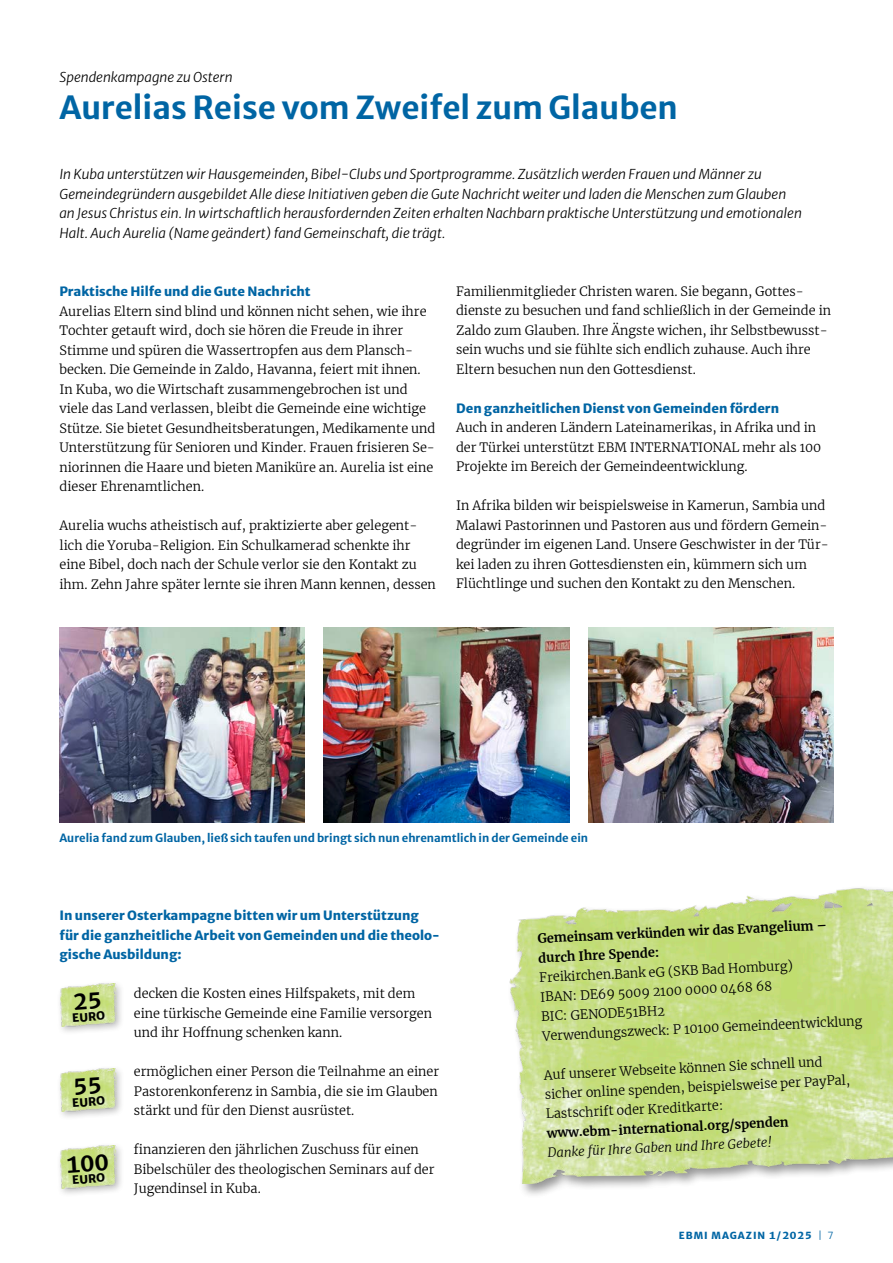
<style>
.page{position:relative;width:893px;height:1263px;background:#fff}
.page>*{position:absolute;margin:0;border:0;box-sizing:border-box;transform-origin:0 0}
.t1{font:700 31.5px "Merriweather Sans";color:#0065a4}
.t2{font:italic 300 13.5px/19.5px "Merriweather Sans";color:#000}
.t3{font:300 12.75px/19.5px "Merriweather";color:#000}
.t4{font:800 12.75px/19.5px "Merriweather Sans";color:#0065a4}
.t5{font:700 12.75px/19.2px "Merriweather";color:#000}
.t6{font:italic 300 12.75px "Merriweather";color:#000}
.t7{font:800 11.55px "Merriweather Sans";color:#000}
.t8{font:700 11.25px "Merriweather Sans";color:#0065a4}
.t9{font:800 9.75px "Merriweather Sans";letter-spacing:.1em;color:#0065a4}
.s1{font-weight:300}
</style>
<div class="page">
<img style="left:60px;top:628px;width:245px;height:195px">
<img style="left:324px;top:628px;width:245px;height:195px">
<img style="left:588px;top:628px;width:245px;height:195px">
<div style="left:56px;top:979px;width:69px;height:57px;background:#000;opacity:.4"></div>
<img style="left:60px;top:984px;width:57px;height:43px">
<div style="left:56px;top:1065px;width:69px;height:56px;background:#000;opacity:.4"></div>
<img style="left:60px;top:1069px;width:57px;height:43px">
<div style="left:56px;top:1142px;width:69px;height:56px;background:#000;opacity:.4"></div>
<img style="left:60px;top:1146px;width:57px;height:43px">
<div style="left:507px;top:881px;width:386px;height:317px;background:#000;opacity:.6"></div>
<img style="left:509px;top:884px;width:384px;height:299px">
<svg style="left:74px;top:992px;width:27px;height:18px"></svg>
<svg style="left:75px;top:1077px;width:26px;height:18px"></svg>
<svg style="left:67px;top:1153px;width:41px;height:20px"></svg>
<p class="t2" style="left:60px;top:66px;width:175px">Spendenkampagne zu Ostern</p>
<h1 class="t1" style="left:60px;top:80px;width:620px">Aurelias Reise vom Zweifel zum Glauben</h1>
<p class="t2" style="left:60px;top:163px;width:744px">In Kuba unterstützen wir Hausgemeinden, Bibel-Clubs und Sportprogramme. Zusätzlich werden Frauen und Männer zu Gemeindegründern ausgebildet Alle diese Initiativen geben die Gute Nachricht weiter und laden die Menschen zum Glauben an Jesus Christus ein. In wirtschaftlich herausfordernden Zeiten erhalten Nachbarn praktische Unterstützung und emotionalen Halt. Auch Aurelia (Name geändert) fand Gemeinschaft, die trägt.</p>
<p class="t4" style="left:60px;top:280px;width:253px">Praktische Hilfe und die Gute Nachricht</p>
<p class="t3" style="left:60px;top:301px;width:377px">Aurelias Eltern sind blind und können nicht sehen, wie ihre Tochter getauft wird, doch sie hören die Freude in ihrer Stimme und spüren die Wassertropfen aus dem Plansch&shy;becken. Die Gemeinde in Zaldo, Havanna, feiert mit ihnen.<br>In Kuba, wo die Wirtschaft zusammengebrochen ist und viele das Land verlassen, bleibt die Gemeinde eine wichtige Stütze. Sie bietet Gesundheitsberatungen, Medikamente und Unterstützung für Senioren und Kinder. Frauen frisieren Se&shy;niorinnen die Haare und bieten Maniküre an. Aurelia ist eine dieser Ehrenamtlichen.</p>
<p class="t3" style="left:60px;top:515px;width:378px">Aurelia wuchs atheistisch auf, praktizierte aber gelegent&shy;lich die Yoruba-Religion. Ein Schulkamerad schenkte ihr eine Bibel, doch nach der Schule verlor sie den Kontakt zu ihm. Zehn Jahre später lernte sie ihren Mann kennen, dessen</p>
<p class="t3" style="left:456px;top:281px;width:377px">Familienmitglieder Christen waren. Sie begann, Gottes&shy;dienste zu besuchen und fand schließlich in der Gemeinde in Zaldo zum Glauben. Ihre Ängste wichen, ihr Selbstbewusst&shy;sein wuchs und sie fühlte sich endlich zuhause. Auch ihre Eltern besuchen nun den Gottesdienst.</p>
<p class="t4" style="left:456px;top:397px;width:325px">Den ganzheitlichen Dienst von Gemeinden fördern</p>
<p class="t3" style="left:456px;top:418px;width:367px">Auch in anderen Ländern Lateinamerikas, in Afrika und in der Türkei unterstützt EBM INTERNATIONAL mehr als 100<br>Projekte im Bereich der Gemeindeentwicklung.</p>
<p class="t3" style="left:456px;top:496px;width:374px">In Afrika bilden wir beispielsweise in Kamerun, Sambia und Malawi Pastorinnen und Pastoren aus und fördern Gemein&shy;degründer im eigenen Land. Unsere Geschwister in der Tür&shy;kei laden zu ihren Gottesdiensten ein, kümmern sich um Flüchtlinge und suchen den Kontakt zu den Menschen.</p>
<p class="t8" style="left:60px;top:828px;width:530px">Aurelia fand zum Glauben, ließ sich taufen und bringt sich nun ehrenamtlich in der Gemeinde ein</p>
<p class="t4" style="left:60px;top:904px;width:379px">In unserer Osterkampagne bitten wir um Unterstützung für die ganzheitliche Arbeit von Gemeinden und die theolo&shy;gische Ausbildung:</p>
<p class="t7" style="left:72px;top:1007px;width:34px;rotate:-4deg">EURO</p>
<p class="t7" style="left:72px;top:1092px;width:34px;rotate:-4deg">EURO</p>
<p class="t7" style="left:72px;top:1169px;width:34px;rotate:-4deg">EURO</p>
<p class="t3" style="left:134px;top:983px;width:300px">decken die Kosten eines Hilfspakets, mit dem eine türkische Gemeinde eine Familie versorgen und ihr Hoffnung schenken kann.</p>
<p class="t3" style="left:134px;top:1061px;width:307px;text-align:justify">ermöglichen einer Person die Teilnahme an einer Pastorenkonferenz in Sambia, die sie im Glauben stärkt und für den Dienst ausrüstet.</p>
<p class="t3" style="left:134px;top:1139px;width:302px">finanzieren den jährlichen Zuschuss für einen<br>Bibelschüler des theologischen Seminars auf der<br>Jugendinsel in Kuba.</p>
<p class="t5" style="left:537px;top:929px;width:291px;rotate:-3deg">Gemeinsam verkünden wir das Evangelium – durch Ihre Spende:</p>
<p class="t3" style="left:538px;top:968px;width:322px;rotate:-3deg">Freikirchen.Bank eG (SKB Bad Homburg)<br>IBAN: DE69 5009 2100 0000 0468 68<br>BIC: GENODE51BH2<br>Verwendungszweck: P 10100 Gemeindeentwicklung</p>
<p class="t3" style="left:543px;top:1065px;width:307px;rotate:-3deg">Auf unserer Webseite können Sie schnell und sicher online spenden, beispielsweise per PayPal,<br>Lastschrift oder Kreditkarte:</p>
<p class="t5" style="left:546px;top:1124px;width:244px;rotate:-3deg">www.ebm-international.org/spenden</p>
<p class="t6" style="left:547px;top:1144px;width:226px;rotate:-3deg">Danke für Ihre Gaben und Ihre Gebete!</p>
<p class="t9" style="left:679px;top:1227px;width:156px">EBMI MAGAZIN 1/2025 <span class="s1">| 7</span></p>
</div>
